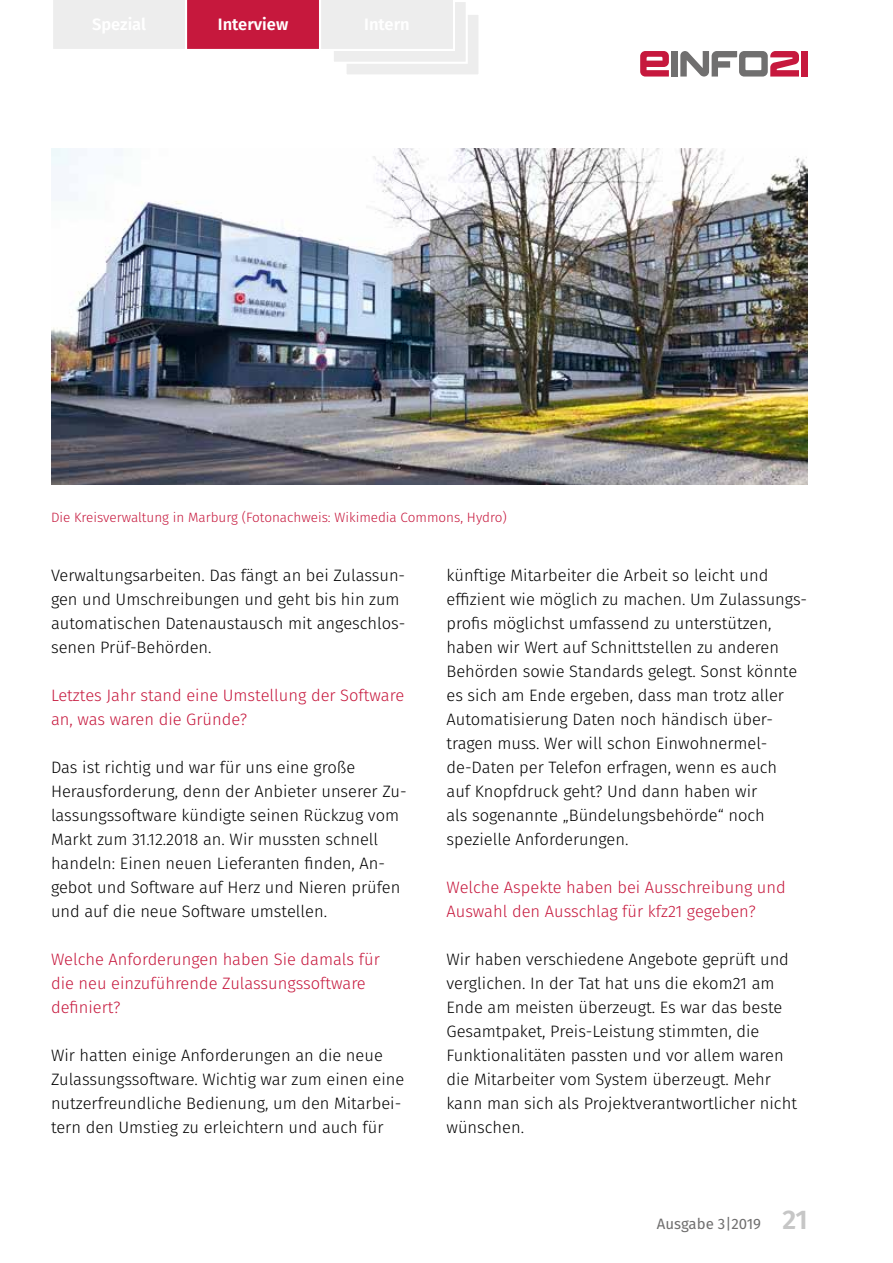
<style>
.page{position:relative;width:893px;height:1263px;background:#fff}
.page>*{position:absolute;margin:0;border:0;box-sizing:border-box;transform-origin:0 0}
.t1{font:300 16.5px/24px "Fira Sans";color:#000}
.t2{font:300 16.5px/24px "Fira Sans";color:#c6183d}
.t3{font:600 16.5px "Fira Sans";color:#fff}
.t4{font:15px "Fira Sans";color:#706f6f}
.t5{font:300 13.5px "Fira Sans";color:#c6183d}
.s1{font-weight:600;font-size:27px;color:#c6c6c6}
</style>
<div class="page">
<svg style="left:640px;top:51px;width:29px;height:26px"></svg>
<div style="left:801px;top:51px;width:7px;height:26px;background:#c6183d"></div>
<div style="left:671px;top:51px;width:7px;height:26px;background:#706f6f"></div>
<svg style="left:680px;top:51px;width:119px;height:26px"></svg>
<div style="left:344px;top:13px;width:137px;height:64px;background:#ededed;border:2px solid #fff"></div>
<div style="left:332px;top:0;width:136px;height:64px;background:#ededed;border:2px solid #fff"></div>
<svg style="left:53px;top:0;width:402px;height:51px"></svg>
<img style="left:51px;top:149px;width:757px;height:336px">
<p class="t3" style="left:218px;top:11px;width:72px">Interview</p>
<p class="t5" style="left:51px;top:507px;width:457px">Die Kreisverwaltung in Marburg (Fotonachweis: Wikimedia Commons, Hydro)</p>
<p class="t1" style="left:51px;top:563px;width:356px">Verwaltungsarbeiten. Das fängt an bei Zulassun&shy;gen und Umschreibungen und geht bis hin zum automatischen Datenaustausch mit angeschlos&shy;senen Prüf-Behörden.</p>
<p class="t2" style="left:51px;top:683px;width:355px">Letztes Jahr stand eine Umstellung der Software an, was waren die Gründe?</p>
<p class="t1" style="left:51px;top:755px;width:357px">Das ist richtig und war für uns eine große Herausforderung, denn der Anbieter unserer Zu&shy;lassungssoftware kündigte seinen Rückzug vom Markt zum 31.12.2018 an. Wir mussten schnell handeln: Einen neuen Lieferanten finden, An&shy;gebot und Software auf Herz und Nieren prüfen und auf die neue Software umstellen.</p>
<p class="t2" style="left:51px;top:947px;width:330px">Welche Anforderungen haben Sie damals für die neu einzuführende Zulassungssoftware definiert?</p>
<p class="t1" style="left:51px;top:1043px;width:355px">Wir hatten einige Anforderungen an die neue Zulassungssoftware. Wichtig war zum einen eine nutzerfreundliche Bedienung, um den Mitarbei&shy;tern den Umstieg zu erleichtern und auch für</p>
<p class="t1" style="left:446px;top:563px;width:362px">künftige Mitarbeiter die Arbeit so leicht und effizient wie möglich zu machen. Um Zulassungs&shy;profis möglichst umfassend zu unterstützen, haben wir Wert auf Schnittstellen zu anderen Behörden sowie Standards gelegt. Sonst könnte es sich am Ende ergeben, dass man trotz aller Automatisierung Daten noch händisch über&shy;tragen muss. Wer will schon Einwohnermel&shy;de-Daten per Telefon erfragen, wenn es auch<br>auf Knopfdruck geht? Und dann haben wir<br>als sogenannte „Bündelungsbehörde“ noch spezielle Anforderungen.</p>
<p class="t2" style="left:446px;top:875px;width:341px">Welche Aspekte haben bei Ausschreibung und<br>Auswahl den Ausschlag für kfz21 gegeben?</p>
<p class="t1" style="left:446px;top:947px;width:352px">Wir haben verschiedene Angebote geprüft und verglichen. In der Tat hat uns die ekom21 am Ende am meisten überzeugt. Es war das beste Gesamtpaket, Preis-Leistung stimmten, die Funktionalitäten passten und vor allem waren die Mitarbeiter vom System überzeugt. Mehr kann man sich als Projektverantwortlicher nicht wünschen.</p>
<p class="t4" style="left:657px;top:1212px;width:153px">Ausgabe 3|2019 <span class="s1">21</span></p>
</div>
